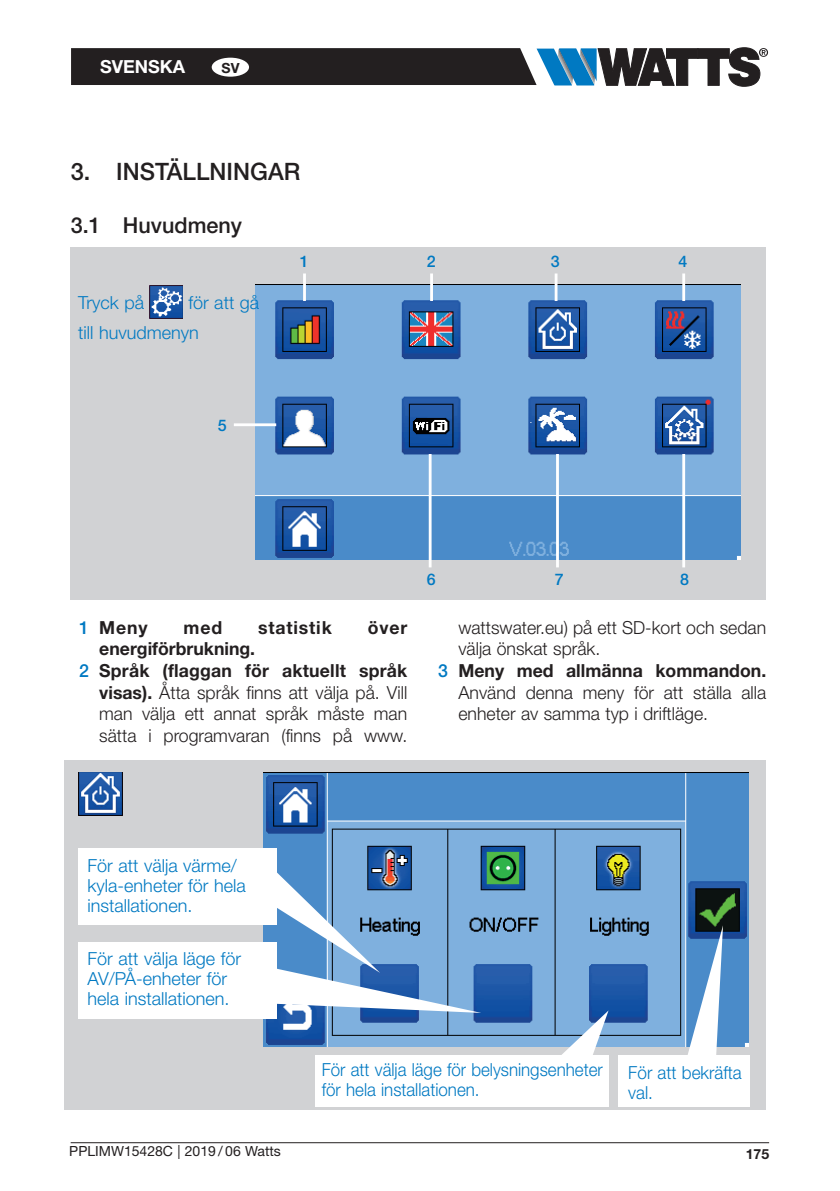
<style>
.page{position:relative;width:840px;height:1191px;background:#fff}
.page>*{position:absolute;margin:0;border:0;box-sizing:border-box;transform-origin:0 0}
.t1{font:500 24px "Helvetica Neue LT Std";color:#231f20}
.t2{font:500 22px "Helvetica Neue LT Std";color:#231f20}
.t3{font:300 18px "Helvetica Neue LT Std";color:#231f20}
.t4{font:300 18px/20px "Helvetica Neue LT Std";color:#0079c2}
.t5{font:700 18px "Helvetica Neue LT Std";letter-spacing:.01em;color:#231f20}
.t6{font:300 18px/20px "Helvetica Neue LT Std";color:#0079c2;scale:.94 1}
.t7{font:300 18px/20px "Helvetica Neue LT Std";color:#0079c2;scale:.95 1}
.t8{font:700 18px "Helvetica Neue LT Std";letter-spacing:.045em;color:#231f20}
.t9{font:700 18px "Helvetica Neue LT Std";color:#fff}
.t10{font:500 16px "Helvetica Neue LT Std";color:#0079c2}
.t11{font:14px "Helvetica Neue LT Std";color:#231f20}
.t12{font:700 14px "Helvetica Neue LT Std";color:#231f20}
.s1{font-weight:500;color:#0079c2}
.s2{font-weight:700}
</style>
<div class="page">
<hr style="left:71px;top:1142px;width:697px;height:1px;background:#231f20">
<svg style="left:71px;top:48px;width:696px;height:38px;background:#3e4247"></svg>
<div style="left:211px;top:58px;width:38px;height:19px;background:#fff;border-radius:50%"></div>
<div style="left:71px;top:247px;width:694px;height:353px;background:#d1d2d4"></div>
<div style="left:65px;top:760px;width:700px;height:350px;background:#d1d2d4"></div>
<img style="left:78px;top:772px;width:44px;height:43px">
<img style="left:255px;top:285px;width:485px;height:274px">
<img style="left:263px;top:772px;width:484px;height:274px">
<img style="left:150px;top:286px;width:33px;height:32px">
<hr style="left:303px;top:273px;width:3px;height:28px;background:#fff">
<hr style="left:430px;top:273px;width:3px;height:28px;background:#fff">
<hr style="left:554px;top:273px;width:3px;height:28px;background:#fff">
<hr style="left:682px;top:273px;width:2px;height:28px;background:#fff">
<hr style="left:234px;top:423px;width:42px;height:3px;background:#fff">
<hr style="left:428px;top:454px;width:3px;height:113px;background:#fff">
<hr style="left:555px;top:454px;width:3px;height:113px;background:#fff">
<hr style="left:682px;top:454px;width:2px;height:113px;background:#fff">
<div style="left:78px;top:848px;width:199px;height:77px;background:#fff"></div>
<div style="left:78px;top:941px;width:199px;height:77px;background:#fff"></div>
<div style="left:315px;top:1055px;width:293px;height:52px;background:#fff"></div>
<div style="left:618px;top:1055px;width:130px;height:52px;background:#fff"></div>
<svg style="left:272px;top:871px;width:209px;height:142px;background:#85add5"></svg>
<svg style="left:678px;top:925px;width:44px;height:130px;background:#8cafd2"></svg>
<svg style="left:557px;top:1010px;width:51px;height:45px;background:#a1bfde"></svg>
<p class="t9" style="left:100px;top:56px;width:87px">SVENSKA</p>
<p class="t12" style="left:221px;top:59px;width:19px">SV</p>
<h1 class="t1" style="left:71px;top:157px;width:231px">3. INSTÄLLNINGAR</h1>
<p class="t2" style="left:71px;top:212px;width:172px">3.1 Huvudmeny</p>
<p class="t4" style="left:78px;top:292px;width:67px">Tryck på</p>
<p class="t4" style="left:78px;top:287px;width:182px;line-height:30px;text-indent:110px">för att gå till huvudmenyn</p>
<p class="t10" style="left:218px;top:416px;width:10px">5</p>
<p class="t10" style="left:299px;top:252px;width:10px">1</p>
<p class="t10" style="left:426px;top:252px;width:10px">2</p>
<p class="t10" style="left:550px;top:252px;width:10px">3</p>
<p class="t10" style="left:678px;top:252px;width:10px">4</p>
<p class="t10" style="left:426px;top:570px;width:10px">6</p>
<p class="t10" style="left:554px;top:570px;width:10px">7</p>
<p class="t10" style="left:679px;top:570px;width:10px">8</p>
<p class="t5" style="left:79px;top:616px;width:70px"><span class="s1">1</span> Meny</p>
<p class="t5" style="left:183px;top:616px;width:40px">med</p>
<p class="t8" style="left:258px;top:616px;width:75px">statistik</p>
<p class="t5" style="left:367px;top:616px;width:41px">över</p>
<p class="t5" style="left:99px;top:638px;width:157px">energiförbrukning.</p>
<p class="t5" style="left:79px;top:659px;width:329px"><span class="s1">2</span> Språk (flaggan för aktuellt språk</p>
<p class="t3" style="left:99px;top:681px;width:309px"><span class="s2">visas).</span> Åtta språk finns att välja på. Vill</p>
<p class="t3" style="left:99px;top:703px;width:309px">man välja ett annat språk måste man</p>
<p class="t3" style="left:99px;top:724px;width:309px">sätta i programvaran (finns på www.</p>
<p class="t3" style="left:458px;top:616px;width:309px">wattswater.eu) på ett SD-kort och sedan</p>
<p class="t3" style="left:458px;top:638px;width:143px">välja önskat språk.</p>
<p class="t5" style="left:438px;top:659px;width:329px"><span class="s1">3</span> Meny med allmänna kommandon.</p>
<p class="t3" style="left:458px;top:681px;width:309px">Använd denna meny för att ställa alla</p>
<p class="t3" style="left:458px;top:703px;width:251px">enheter av samma typ i driftläge.</p>
<p class="t4" style="left:87px;top:855px;width:160px">För att välja värme/ kyla-enheter för hela installationen.</p>
<p class="t4" style="left:87px;top:948px;width:155px">För att välja läge för<br>AV/PÅ-enheter för hela installationen.</p>
<p class="t6" style="left:321px;top:1059px;width:300px">För att välja läge för belysningsenheter för hela installationen.</p>
<p class="t7" style="left:628px;top:1061px;width:121px">För att bekräfta val.</p>
<p class="t11" style="left:69px;top:1142px;width:213px">PPLIMW15428C | 2019 / 06 Watts</p>
<p class="t12" style="left:745px;top:1145px;width:25px">175</p>
</div>
